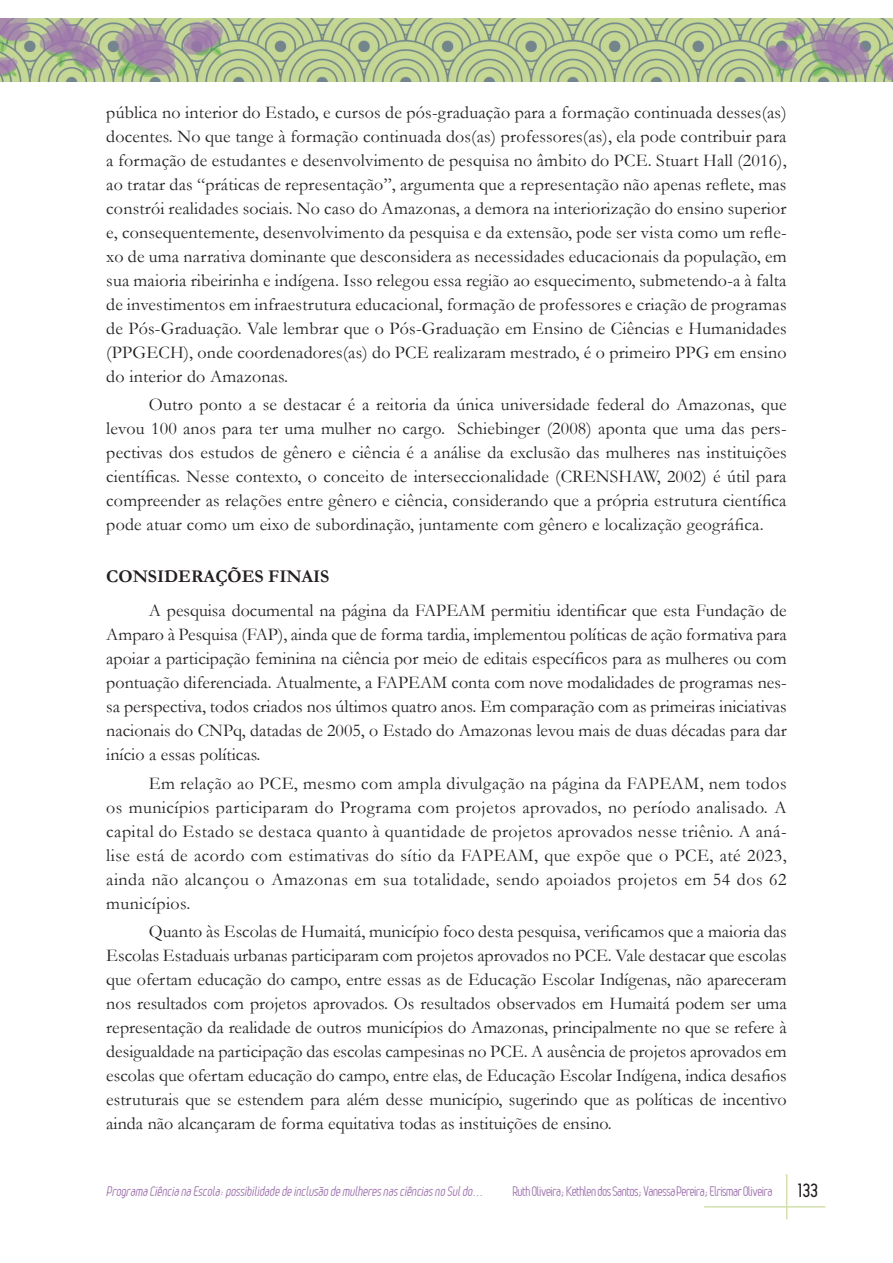
<style>
.page{position:relative;width:893px;height:1263px;background:#fff}
.page>*{position:absolute;margin:0;border:0;box-sizing:border-box;transform-origin:0 0}
.Texto{font:18px/24px "Garamond";letter-spacing:.01em;color:#231f20;text-align:justify}
.Titulo_2{font:700 18px "Garamond";color:#231f20}
.t1{font:700 18px "Leger";color:#231f20}
.t2{font:italic 13.5px "Leger";color:#9f73af}
.t3{font:13.5px "Leger";letter-spacing:-.03em;color:#9f73af}
</style>
<div class="page">
<hr style="left:786px;top:1174px;width:1px;height:45px;background:#d2e0ac">
<hr style="left:704px;top:1206px;width:121px;height:1px;background:#d2e0ac">
<img style="left:0;top:18px;width:893px;height:64px">
<p class="Texto" style="left:106px;top:100px;width:682px">pública no interior do Estado, e cursos de pós-graduação para a formação continuada desses(as) docentes. No que tange à formação continuada dos(as) professores(as), ela pode contribuir para a formação de estudantes e desenvolvimento de pesquisa no âmbito do PCE. Stuart Hall (2016), ao tratar das “práticas de representação”, argumenta que a representação não apenas reflete, mas constrói realidades sociais. No caso do Amazonas, a demora na interiorização do ensino superior e, consequentemente, desenvolvimento da pesquisa e da extensão, pode ser vista como um refle&shy;xo de uma narrativa dominante que desconsidera as necessidades educacionais da população, em sua maioria ribeirinha e indígena. Isso relegou essa região ao esquecimento, submetendo-a à falta de investimentos em infraestrutura educacional, formação de professores e criação de programas de Pós-Graduação. Vale lembrar que o Pós-Graduação em Ensino de Ciências e Humanidades (PPGECH), onde coordenadores(as) do PCE realizaram mestrado, é o primeiro PPG em ensino do interior do Amazonas.</p>
<p class="Texto" style="left:106px;top:392px;width:682px;text-indent:43px">Outro ponto a se destacar é a reitoria da única universidade federal do Amazonas, que levou 100 anos para ter uma mulher no cargo. Schiebinger (2008) aponta que uma das pers&shy;pectivas dos estudos de gênero e ciência é a análise da exclusão das mulheres nas instituições científicas. Nesse contexto, o conceito de interseccionalidade (CRENSHAW, 2002) é útil para compreender as relações entre gênero e ciência, considerando que a própria estrutura científica pode atuar como um eixo de subordinação, juntamente com gênero e localização geográfica.</p>
<p class="Titulo_2" style="left:106px;top:564px;width:225px">CONSIDERAÇÕES FINAIS</p>
<p class="Texto" style="left:106px;top:598px;width:682px;text-indent:43px">A pesquisa documental na página da FAPEAM permitiu identificar que esta Fundação de Amparo à Pesquisa (FAP), ainda que de forma tardia, implementou políticas de ação formativa para apoiar a participação feminina na ciência por meio de editais específicos para as mulheres ou com pontuação diferenciada. Atualmente, a FAPEAM conta com nove modalidades de programas nes&shy;sa perspectiva, todos criados nos últimos quatro anos. Em comparação com as primeiras iniciativas nacionais do CNPq, datadas de 2005, o Estado do Amazonas levou mais de duas décadas para dar início a essas políticas.</p>
<p class="Texto" style="left:106px;top:770px;width:682px;text-indent:43px">Em relação ao PCE, mesmo com ampla divulgação na página da FAPEAM, nem todos os municípios participaram do Programa com projetos aprovados, no período analisado. A capital do Estado se destaca quanto à quantidade de projetos aprovados nesse triênio. A aná&shy;lise está de acordo com estimativas do sítio da FAPEAM, que expõe que o PCE, até 2023, ainda não alcançou o Amazonas em sua totalidade, sendo apoiados projetos em 54 dos 62 municípios.</p>
<p class="Texto" style="left:106px;top:919px;width:682px;text-indent:43px">Quanto às Escolas de Humaitá, município foco desta pesquisa, verificamos que a maioria das Escolas Estaduais urbanas participaram com projetos aprovados no PCE. Vale destacar que escolas que ofertam educação do campo, entre essas as de Educação Escolar Indígenas, não apareceram nos resultados com projetos aprovados. Os resultados observados em Humaitá podem ser uma representação da realidade de outros municípios do Amazonas, principalmente no que se refere à desigualdade na participação das escolas campesinas no PCE. A ausência de projetos aprovados em escolas que ofertam educação do campo, entre elas, de Educação Escolar Indígena, indica desafios estruturais que se estendem para além desse município, sugerindo que as políticas de incentivo ainda não alcançaram de forma equitativa todas as instituições de ensino.</p>
<p class="t2" style="left:106px;top:1183px;width:381px">ProgramaCiêncianaEscola:possibilidadedeinclusão demulheresnasciênciasno Suldo...</p>
<p class="t3" style="left:513px;top:1183px;width:261px">Ruth Oliveira; Kethlen dos Santos; Vanessa Pereira; Elrismar Oliveira</p>
<p class="t1" style="left:798px;top:1180px;width:21px">133</p>
</div>
